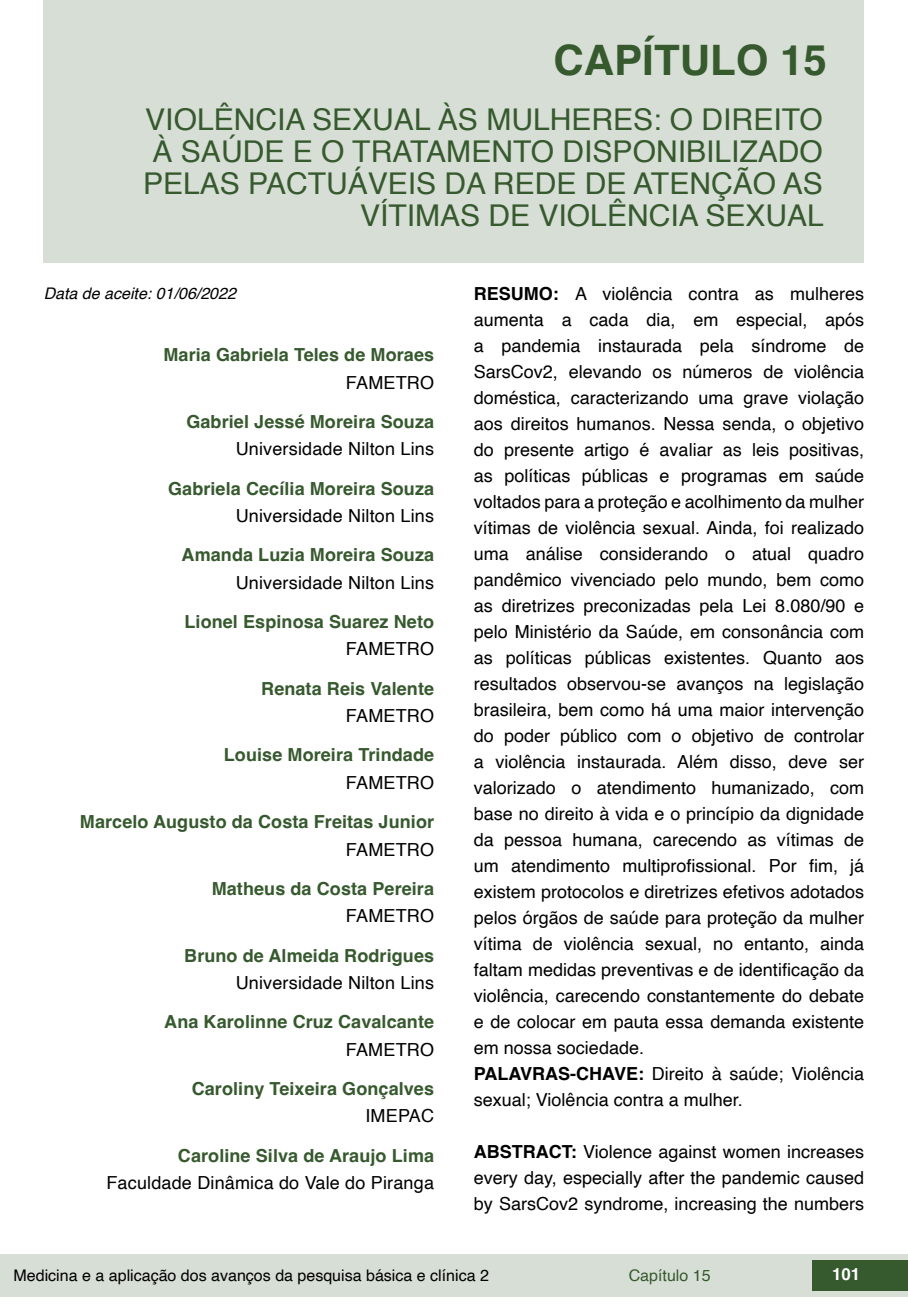
<style>
.page{position:relative;width:908px;height:1304px;background:#fff}
.page>*{position:absolute;margin:0;border:0;box-sizing:border-box;transform-origin:0 0}
.t1{font:700 42px "Helvetica";color:#36592e}
.t2{font:30px/32px "Helvetica";color:#36592e;text-align:right}
.t3{font:18px/26px "Helvetica";color:#000}
.t4{font:700 18px "Helvetica";letter-spacing:.005em;color:#36592e}
.t5{font:700 16.8px "Helvetica";color:#fff}
.t6{font:16px "Helvetica";color:#000}
.t7{font:italic 16px "Helvetica";color:#000}
.t8{font:16px "Helvetica";color:#36592e}
.s1{font-weight:700}
</style>
<div class="page">
<div style="left:0;top:1254px;width:906px;height:43px;background:#d7ded5"></div>
<div style="left:812px;top:1261px;width:95px;height:30px;background:#36592e"></div>
<div style="left:44px;top:0;width:819px;height:263px;background:#d7ded5"></div>
<h1 class="t1" style="left:553px;top:35px;width:275px">CAPÍTULO 15</h1>
<h2 class="t2" style="left:143px;top:104px;width:682px">VIOLÊNCIA SEXUAL ÀS MULHERES: O DIREITO À SAÚDE E O TRATAMENTO DISPONIBILIZADO PELAS PACTUÁVEIS DA REDE DE ATENÇÃO AS VÍTIMAS DE VIOLÊNCIA SEXUAL</h2>
<p class="t7" style="left:44px;top:280px;width:194px">Data de aceite: 01/06/2022</p>
<p class="t4" style="left:163px;top:344px;width:272px">Maria Gabriela Teles de Moraes</p>
<p class="t3" style="left:346px;top:370px;width:90px">FAMETRO</p>
<p class="t4" style="left:186px;top:411px;width:249px">Gabriel Jessé Moreira Souza</p>
<p class="t3" style="left:235px;top:437px;width:200px">Universidade Nilton Lins</p>
<p class="t4" style="left:168px;top:477px;width:267px">Gabriela Cecília Moreira Souza</p>
<p class="t3" style="left:235px;top:503px;width:200px">Universidade Nilton Lins</p>
<p class="t4" style="left:181px;top:544px;width:254px">Amanda Luzia Moreira Souza</p>
<p class="t3" style="left:235px;top:570px;width:200px">Universidade Nilton Lins</p>
<p class="t4" style="left:184px;top:611px;width:251px">Lionel Espinosa Suarez Neto</p>
<p class="t3" style="left:346px;top:637px;width:90px">FAMETRO</p>
<p class="t4" style="left:261px;top:677px;width:174px">Renata Reis Valente</p>
<p class="t3" style="left:346px;top:703px;width:90px">FAMETRO</p>
<p class="t4" style="left:224px;top:744px;width:212px">Louise Moreira Trindade</p>
<p class="t3" style="left:346px;top:770px;width:90px">FAMETRO</p>
<p class="t4" style="left:80px;top:811px;width:355px">Marcelo Augusto da Costa Freitas Junior</p>
<p class="t3" style="left:346px;top:837px;width:90px">FAMETRO</p>
<p class="t4" style="left:212px;top:877px;width:224px">Matheus da Costa Pereira</p>
<p class="t3" style="left:346px;top:903px;width:90px">FAMETRO</p>
<p class="t4" style="left:184px;top:944px;width:251px">Bruno de Almeida Rodrigues</p>
<p class="t3" style="left:235px;top:970px;width:200px">Universidade Nilton Lins</p>
<p class="t4" style="left:164px;top:1011px;width:271px">Ana Karolinne Cruz Cavalcante</p>
<p class="t3" style="left:346px;top:1037px;width:90px">FAMETRO</p>
<p class="t4" style="left:192px;top:1078px;width:244px">Caroliny Teixeira Gonçalves</p>
<p class="t3" style="left:365px;top:1103px;width:70px">IMEPAC</p>
<p class="t4" style="left:178px;top:1144px;width:257px">Caroline Silva de Araujo Lima</p>
<p class="t3" style="left:106px;top:1170px;width:329px">Faculdade Dinâmica do Vale do Piranga</p>
<p class="t3" style="left:473px;top:281px;width:392px"><span class="s1">RESUMO:</span> A violência contra as mulheres aumenta a cada dia, em especial, após a pandemia instaurada pela síndrome de SarsCov2, elevando os números de violência doméstica, caracterizando uma grave violação aos direitos humanos. Nessa senda, o objetivo do presente artigo é avaliar as leis positivas, as políticas públicas e programas em saúde voltados para a proteção e acolhimento da mulher vítimas de violência sexual. Ainda, foi realizado uma análise considerando o atual quadro pandêmico vivenciado pelo mundo, bem como as diretrizes preconizadas pela Lei 8.080/90 e pelo Ministério da Saúde, em consonância com as políticas públicas existentes. Quanto aos resultados observou-se avanços na legislação brasileira, bem como há uma maior intervenção do poder público com o objetivo de controlar a violência instaurada. Além disso, deve ser valorizado o atendimento humanizado, com base no direito à vida e o princípio da dignidade da pessoa humana, carecendo as vítimas de um atendimento multiprofissional. Por fim, já existem protocolos e diretrizes efetivos adotados pelos órgãos de saúde para proteção da mulher vítima de violência sexual, no entanto, ainda faltam medidas preventivas e de identificação da violência, carecendo constantemente do debate e de colocar em pauta essa demanda existente em nossa sociedade.<br><span class="s1">PALAVRAS-CHAVE:</span> Direito à saúde; Violência sexual; Violência contra a mulher.</p>
<p class="t3" style="left:473px;top:1139px;width:392px;text-align:justify"><span class="s1">ABSTRACT:</span> Violence against women increases every day, especially after the pandemic caused by SarsCov2 syndrome, increasing the numbers</p>
<p class="t6" style="left:14px;top:1263px;width:476px">Medicina e a aplicação dos avanços da pesquisa básica e clínica 2</p>
<p class="t8" style="left:628px;top:1263px;width:83px">Capítulo 15</p>
<p class="t5" style="left:831px;top:1264px;width:30px">101</p>
</div>
